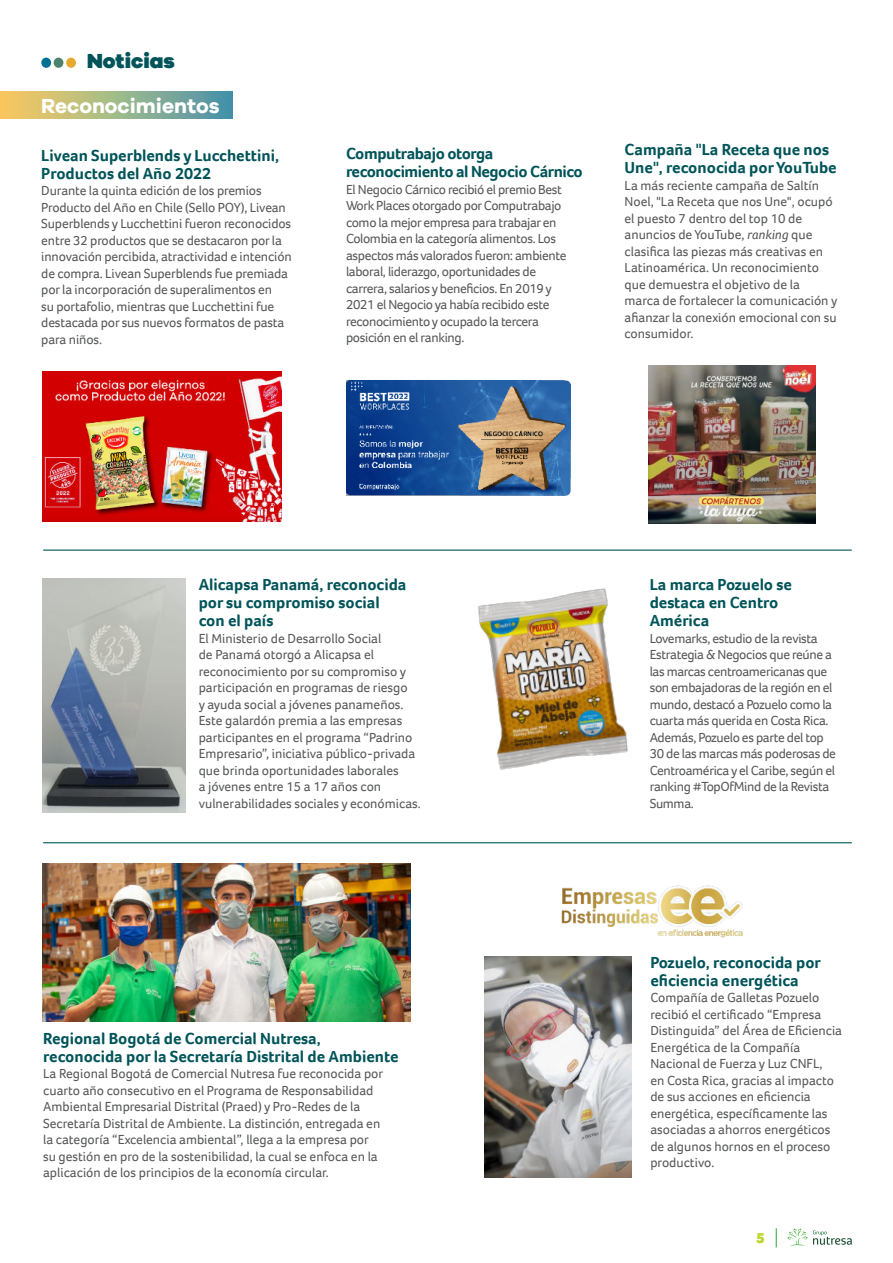
<style>
.page{position:relative;width:893px;height:1263px;background:#fff}
.page>*{position:absolute;margin:0;border:0;box-sizing:border-box;transform-origin:0 0}
.t1{font:700 21px "Galano Grotesque";color:#fff}
.t2{font:900 21px "Galano Grotesque";color:#005459}
.t3{font:700 16.5px/18px "Foco";color:#005459}
.t4{font:700 16.5px/18px "Foco";letter-spacing:-.025em;color:#005459}
.t5{font:900 15px "Foco";color:#bed630}
.t6{font:13.5px/16.5px "Foco";letter-spacing:-.01em;color:#57585a}
.s1{font-style:italic}
</style>
<div class="page">
<svg style="left:787px;top:1228px;width:65px;height:18px"></svg>
<svg style="left:776px;top:1228px;width:1px;height:19px"></svg>
<div style="left:66px;top:58px;width:10px;height:10px;background:#e6ab2e;border-radius:50%"></div>
<div style="left:41px;top:58px;width:10px;height:10px;background:#007094;border-radius:50%"></div>
<div style="left:54px;top:58px;width:9px;height:10px;background:#4d826b;border-radius:50%"></div>
<div style="left:0;top:92px;width:232px;height:27px;background:linear-gradient(to right,#fdd160,#4798ae)"></div>
<img style="left:42px;top:372px;width:239px;height:149px">
<img style="left:346px;top:381px;width:225px;height:114px">
<img style="left:43px;top:579px;width:143px;height:233px">
<hr style="left:43px;top:842px;width:809px;height:1px;background:#005459">
<hr style="left:43px;top:549px;width:809px;height:2px;background:#005459">
<img style="left:648px;top:365px;width:168px;height:158px">
<img style="left:561px;top:885px;width:182px;height:53px">
<img style="left:484px;top:956px;width:148px;height:221px">
<img style="left:42px;top:863px;width:368px;height:158px">
<img style="left:478px;top:588px;width:150px;height:182px">
<h1 class="t2" style="left:87px;top:49px;width:89px">Noticias</h1>
<h1 class="t1" style="left:41px;top:97px;width:180px">Reconocimientos</h1>
<p class="t3" style="left:41px;top:146px;width:239px">Livean Superblends y Lucchettini,<br>Productos del Año 2022</p>
<p class="t6" style="left:41px;top:182px;width:252px">Durante la quinta edición de los premios Producto del Año en Chile (Sello POY), Livean Superblends y Lucchettini fueron reconocidos entre 32 productos que se destacaron por la innovación percibida, atractividad e intención de compra. Livean Superblends fue premiada por la incorporación de superalimentos en<br>su portafolio, mientras que Lucchettini fue destacada por sus nuevos formatos de pasta para niños.</p>
<p class="t4" style="left:346px;top:145px;width:238px">Computrabajo otorga reconocimiento al Negocio Cárnico</p>
<p class="t6" style="left:346px;top:181px;width:222px">El Negocio Cárnico recibió el premio Best Work Places otorgado por Computrabajo como la mejor empresa para trabajar en Colombia en la categoría alimentos. Los aspectos más valorados fueron: ambiente laboral, liderazgo, oportunidades de carrera, salarios y beneficios. En 2019 y 2021 el Negocio ya había recibido este reconocimiento y ocupado la tercera posición en el ranking.</p>
<p class="t3" style="left:625px;top:141px;width:214px">Campaña "La Receta que nos<br>Une", reconocida por YouTube</p>
<p class="t6" style="left:625px;top:177px;width:214px">La más reciente campaña de Saltín<br>Noel, "La Receta que nos Une", ocupó el puesto 7 dentro del top 10 de anuncios de YouTube, <span class="s1">ranking</span> que clasifica las piezas más creativas en<br>Latinoamérica. Un reconocimiento que demuestra el objetivo de la marca de fortalecer la comunicación y afianzar la conexión emocional con su consumidor.</p>
<p class="t3" style="left:199px;top:576px;width:209px">Alicapsa Panamá, reconocida por su compromiso social con el país</p>
<p class="t6" style="left:199px;top:630px;width:224px">El Ministerio de Desarrollo Social<br>de Panamá otorgó a Alicapsa el reconocimiento por su compromiso y participación en programas de riesgo<br>y ayuda social a jóvenes panameños.<br>Este galardón premia a las empresas participantes en el programa “Padrino Empresario”, iniciativa público-privada que brinda oportunidades laborales<br>a jóvenes entre 15 a 17 años con vulnerabilidades sociales y económicas.</p>
<p class="t3" style="left:43px;top:1029px;width:357px">Regional Bogotá de Comercial Nutresa, reconocida por la Secretaría Distrital de Ambiente</p>
<p class="t6" style="left:43px;top:1066px;width:341px">La Regional Bogotá de Comercial Nutresa fue reconocida por cuarto año consecutivo en el Programa de Responsabilidad Ambiental Empresarial Distrital (Praed) y Pro-Redes de la Secretaría Distrital de Ambiente. La distinción, entregada en la categoría “Excelencia ambiental”, llega a la empresa por su gestión en pro de la sostenibilidad, la cual se enfoca en la aplicación de los principios de la economía circular.</p>
<p class="t3" style="left:650px;top:576px;width:144px">La marca Pozuelo se destaca en Centro<br>América</p>
<p class="t6" style="left:650px;top:630px;width:188px">Lovemarks, estudio de la revista<br>Estrategia &amp; Negocios que reúne a las marcas centroamericanas que son embajadoras de la región en el mundo, destacó a Pozuelo como la cuarta más querida en Costa Rica.<br>Además, Pozuelo es parte del top<br>30 de las marcas más poderosas de<br>Centroamérica y el Caribe, según el ranking #TopOfMind de la Revista<br>Summa.</p>
<p class="t3" style="left:650px;top:953px;width:172px">Pozuelo, reconocida por eficiencia energética</p>
<p class="t6" style="left:650px;top:990px;width:193px">Compañía de Galletas Pozuelo recibió el certificado “Empresa<br>Distinguida” del Área de Eficiencia<br>Energética de la Compañía<br>Nacional de Fuerza y Luz CNFL,<br>en Costa Rica, gracias al impacto de sus acciones en eficiencia energética, específicamente las asociadas a ahorros energéticos de algunos hornos en el proceso productivo.</p>
<p class="t5" style="left:756px;top:1228px;width:10px">5</p>
</div>
